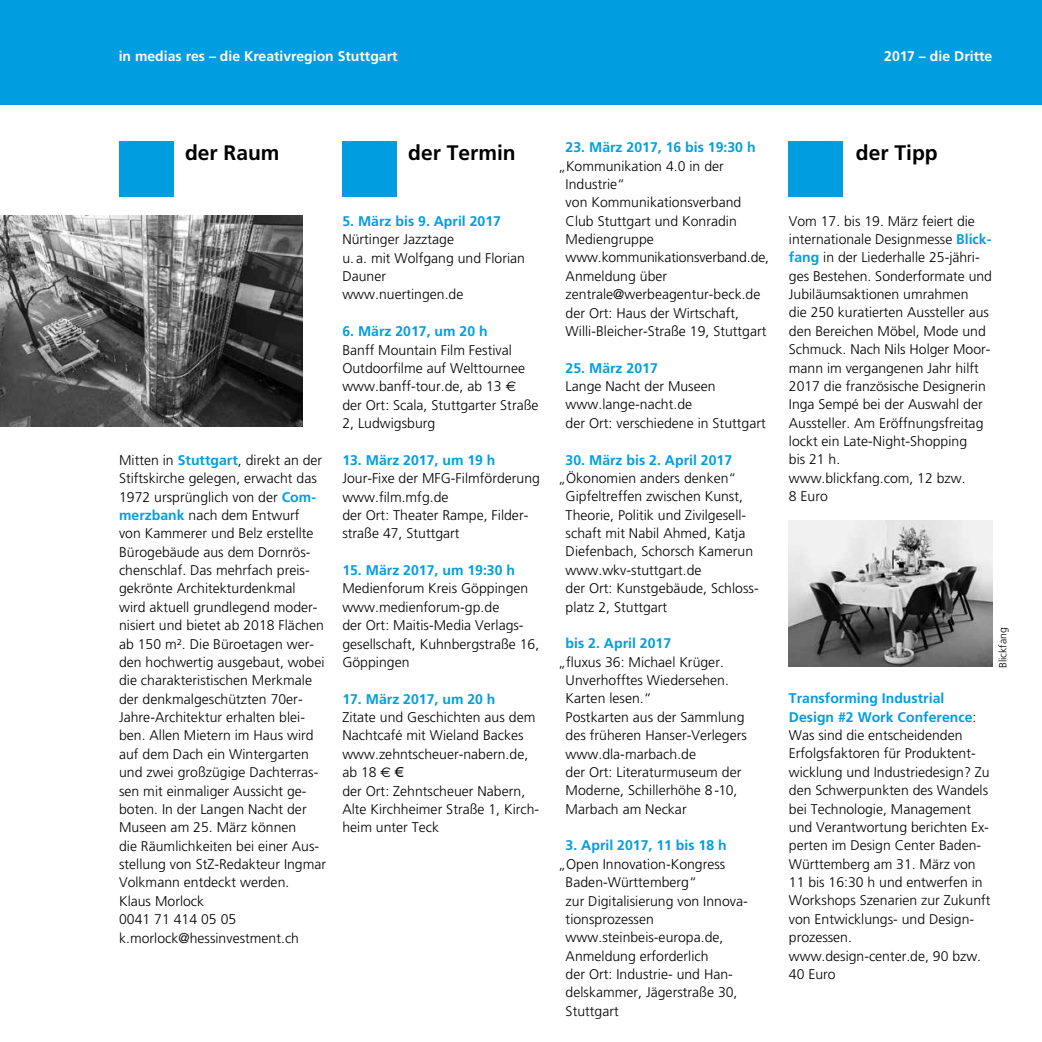
<style>
.page{position:relative;width:1042px;height:1042px;background:#fff}
.page>*{position:absolute;margin:0;border:0;box-sizing:border-box;transform-origin:0 0}
.t1{font:700 21px "Frutiger";color:#000}
.t2{font:300 14px/18.4px "Frutiger";color:#000}
.t3{font:700 14px "Frutiger";color:#009ee0}
.t4{font:700 14px "Frutiger";color:#fff}
.t5{font:300 10.5px "Frutiger";color:#000}
.s1{font-weight:700;color:#009ee0}
.s2{font-family:"Euro Sans";font-weight:400}
.s3{color:#fff}
</style>
<div class="page">
<div style="left:0;top:0;width:1042px;height:105px;background:#009ee0"></div>
<div style="left:119px;top:141px;width:54px;height:56px;background:#009ee0"></div>
<div style="left:342px;top:141px;width:55px;height:56px;background:#009ee0"></div>
<div style="left:788px;top:141px;width:55px;height:56px;background:#009ee0"></div>
<img style="left:0;top:215px;width:303px;height:212px">
<img style="left:789px;top:520px;width:203px;height:147px">
<p class="t4" style="left:119px;top:47px;width:280px">in medias res – die Kreativregion Stuttgart</p>
<p class="t4" style="left:884px;top:47px;width:110px">2017 – die Dritte</p>
<h1 class="t1" style="left:185px;top:140px;width:96px">der Raum</h1>
<h1 class="t1" style="left:408px;top:140px;width:109px">der Termin</h1>
<p class="t2" style="left:119px;top:451px;width:209px">Mitten in <span class="s1">Stuttgart</span>, direkt an der<br>Stiftskirche gelegen, erwacht das<br>1972 ursprünglich von der <span class="s1">Com&shy;merzbank</span> nach dem Entwurf<br>von Kammerer und Belz erstellte<br>Bürogebäude aus dem Dornrös&shy;chenschlaf. Das mehrfach preis&shy;gekrönte Architekturdenkmal<br>wird aktuell grundlegend moder&shy;nisiert und bietet ab 2018 Flächen ab 150 m². Die Büroetagen wer&shy;den hochwertig ausgebaut, wobei die charakteristischen Merkmale der denkmalgeschützten 70er-<br>Jahre-Architektur erhalten blei&shy;ben. Allen Mietern im Haus wird auf dem Dach ein Wintergarten und zwei großzügige Dachterras&shy;sen mit einmaliger Aussicht ge&shy;boten. In der Langen Nacht der<br>Museen am 25. März können<br>die Räumlichkeiten bei einer Aus&shy;stellung von StZ-Redakteur Ingmar<br>Volkmann entdeckt werden.<br>Klaus Morlock<br>0041 71 414 05 05 k.morlock@hessinvestment.ch</p>
<p class="t3" style="left:342px;top:213px;width:160px">5. März bis 9. April 2017</p>
<p class="t2" style="left:342px;top:230px;width:184px">Nürtinger Jazztage<br>u. a. mit Wolfgang und Florian<br>Dauner<br>www.nuertingen.de</p>
<p class="t3" style="left:342px;top:323px;width:147px">6. März 2017, um 20 h</p>
<p class="t2" style="left:342px;top:341px;width:198px">Banff Mountain Film Festival<br>Outdoorfilme auf Welttournee www.banff-tour.de, ab 13 <span class="s2">€ </span>der Ort: Scala, Stuttgarter Straße<br>2, Ludwigsburg</p>
<p class="t3" style="left:342px;top:452px;width:155px">13. März 2017, um 19 h</p>
<p class="t2" style="left:342px;top:469px;width:199px">Jour-Fixe der MFG-Filmförderung www.film.mfg.de<br>der Ort: Theater Rampe, Filder&shy;straße 47, Stuttgart</p>
<p class="t3" style="left:342px;top:562px;width:174px">15. März 2017, um 19:30 h</p>
<p class="t2" style="left:342px;top:579px;width:198px">Medienforum Kreis Göppingen www.medienforum-gp.de<br>der Ort: Maitis-Media Verlags&shy;gesellschaft, Kuhnbergstraße 16,<br>Göppingen</p>
<p class="t3" style="left:342px;top:690px;width:155px">17. März 2017, um 20 h</p>
<p class="t2" style="left:342px;top:708px;width:198px">Zitate und Geschichten aus dem<br>Nachtcafé mit Wieland Backes www.zehntscheuer-nabern.de, ab 18 <span class="s2">€<br></span>der Ort: Zehntscheuer Nabern,<br>Alte Kirchheimer Straße 1, Kirch&shy;heim unter Teck</p>
<p class="t3" style="left:566px;top:139px;width:191px">23. März 2017, 16 bis 19:30 h</p>
<p class="t2" style="left:558px;top:157px;width:167px">„<span class="s3">i</span>Kommunikation 4.0 in der</p>
<p class="t2" style="left:566px;top:175px;width:61px">Industrie“</p>
<p class="t2" style="left:566px;top:193px;width:177px">von Kommunikationsverband</p>
<p class="t2" style="left:566px;top:212px;width:173px">Club Stuttgart und Konradin</p>
<p class="t2" style="left:566px;top:230px;width:90px">Mediengruppe</p>
<p class="t2" style="left:566px;top:249px;width:205px">www.kommunikationsverband.de,</p>
<p class="t2" style="left:566px;top:267px;width:103px">Anmeldung über</p>
<p class="t2" style="left:566px;top:285px;width:196px">zentrale@werbeagentur-beck.de</p>
<p class="t2" style="left:566px;top:304px;width:175px">der Ort: Haus der Wirtschaft,</p>
<p class="t2" style="left:566px;top:322px;width:202px">Willi-Bleicher-Straße 19, Stuttgart</p>
<p class="t3" style="left:566px;top:360px;width:94px">25. März 2017</p>
<p class="t2" style="left:566px;top:377px;width:202px">Lange Nacht der Museen www.lange-nacht.de<br>der Ort: verschiedene in Stuttgart</p>
<p class="t3" style="left:566px;top:451px;width:168px">30. März bis 2. April 2017</p>
<p class="t2" style="left:558px;top:469px;width:180px">„<span class="s3">i</span>Ökonomien anders denken“</p>
<p class="t2" style="left:566px;top:487px;width:179px">Gipfeltreffen zwischen Kunst,</p>
<p class="t2" style="left:566px;top:506px;width:182px">Theorie, Politik und Zivilgesell-</p>
<p class="t2" style="left:566px;top:524px;width:181px">schaft mit Nabil Ahmed, Katja</p>
<p class="t2" style="left:566px;top:543px;width:189px">Diefenbach, Schorsch Kamerun</p>
<p class="t2" style="left:566px;top:561px;width:137px">www.wkv-stuttgart.de</p>
<p class="t2" style="left:566px;top:579px;width:194px">der Ort: Kunstgebäude, Schloss-</p>
<p class="t2" style="left:566px;top:598px;width:103px">platz 2, Stuttgart</p>
<p class="t3" style="left:566px;top:635px;width:107px">bis 2. April 2017</p>
<p class="t2" style="left:558px;top:653px;width:167px">„<span class="s3">i</span>fluxus 36: Michael Krüger.</p>
<p class="t2" style="left:566px;top:671px;width:165px">Unverhofftes Wiedersehen.</p>
<p class="t2" style="left:566px;top:689px;width:87px">Karten lesen.“</p>
<p class="t2" style="left:566px;top:708px;width:180px">Postkarten aus der Sammlung</p>
<p class="t2" style="left:566px;top:726px;width:183px">des früheren Hanser-Verlegers</p>
<p class="t2" style="left:566px;top:745px;width:132px">www.dla-marbach.de</p>
<p class="t2" style="left:566px;top:763px;width:177px">der Ort: Literaturmuseum der</p>
<p class="t2" style="left:566px;top:781px;width:173px">Moderne, Schillerhöhe 8-10,</p>
<p class="t2" style="left:566px;top:800px;width:123px">Marbach am Neckar</p>
<p class="t3" style="left:566px;top:837px;width:162px">3. April 2017, 11 bis 18 h</p>
<p class="t2" style="left:558px;top:855px;width:169px">„<span class="s3">i</span>Open Innovation-Kongress</p>
<p class="t2" style="left:566px;top:873px;width:133px">Baden-Württemberg“</p>
<p class="t2" style="left:566px;top:892px;width:184px">zur Digitalisierung von Innova-</p>
<p class="t2" style="left:566px;top:910px;width:90px">tionsprozessen</p>
<p class="t2" style="left:566px;top:928px;width:159px">www.steinbeis-europa.de,</p>
<p class="t2" style="left:566px;top:947px;width:144px">Anmeldung erforderlich</p>
<p class="t2" style="left:566px;top:965px;width:169px">der Ort: Industrie- und Han-</p>
<p class="t2" style="left:566px;top:983px;width:173px">delskammer, Jägerstraße 30,</p>
<p class="t2" style="left:566px;top:1002px;width:55px">Stuttgart</p>
<h1 class="t1" style="left:856px;top:140px;width:83px">der Tipp</h1>
<p class="t2" style="left:789px;top:212px;width:205px">Vom 17. bis 19. März feiert die internationale Designmesse <span class="s1">Blick&shy;fang</span> in der Liederhalle 25-jähri&shy;ges Bestehen. Sonderformate und<br>Jubiläumsaktionen umrahmen<br>die 250 kuratierten Aussteller aus den Bereichen Möbel, Mode und<br>Schmuck. Nach Nils Holger Moor&shy;mann im vergangenen Jahr hilft<br>2017 die französische Designerin<br>Inga Sempé bei der Auswahl der<br>Aussteller. Am Eröffnungsfreitag lockt ein Late-Night-Shopping<br>bis 21 h.<br>www.blickfang.com, 12 bzw.<br>8 Euro</p>
<p class="t5" style="left:997px;top:668px;width:42px;rotate:-90deg">Blickfang</p>
<p class="t2" style="left:789px;top:689px;width:203px"><span class="s1">Transforming Industrial<br>Design #2 Work Conference</span>:<br>Was sind die entscheidenden<br>Erfolgsfaktoren für Produktent&shy;wicklung und Industriedesign? Zu den Schwerpunkten des Wandels bei Technologie, Management und Verantwortung berichten Ex&shy;perten im Design Center Baden-<br>Württemberg am 31. März von<br>11 bis 16:30 h und entwerfen in<br>Workshops Szenarien zur Zukunft von Entwicklungs- und Design&shy;prozessen. www.design-center.de, 90 bzw.<br>40 Euro</p>
</div>
